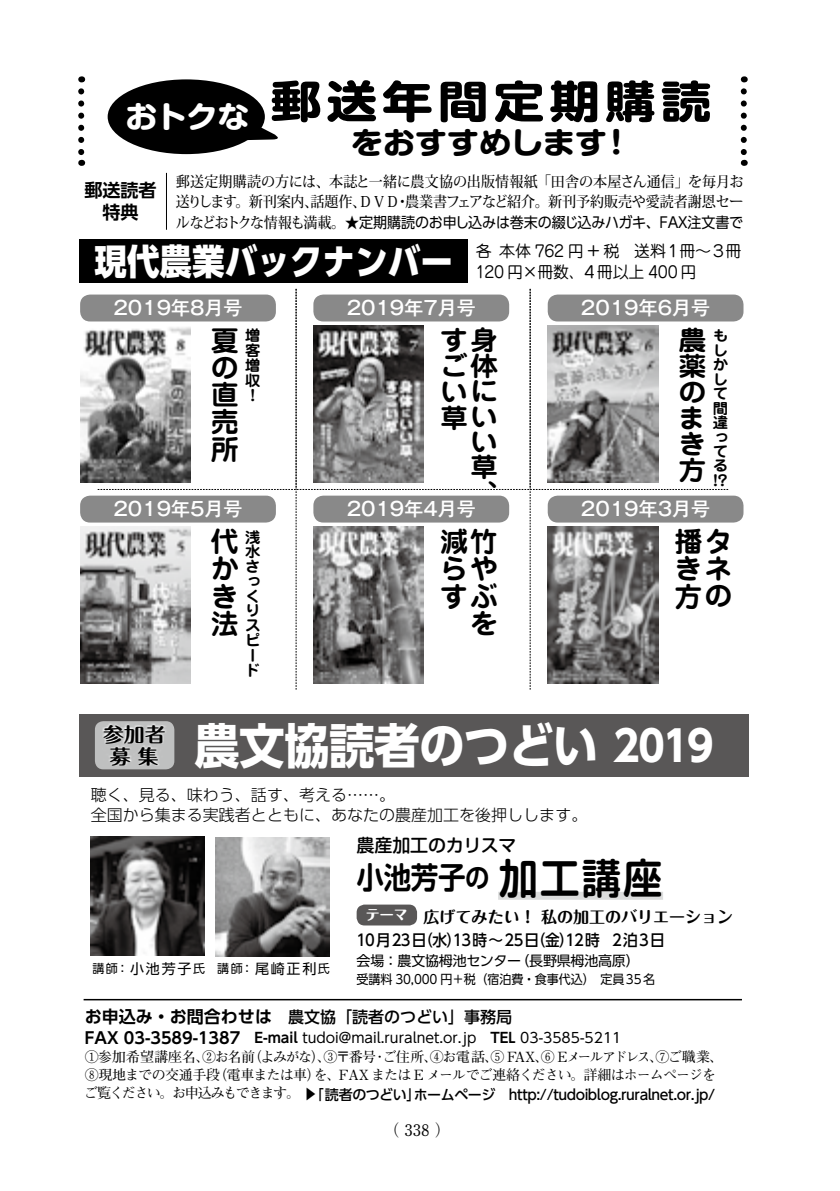
<style>
.page{position:relative;width:840px;height:1191px;background:#fff}
.page>*{position:absolute;margin:0;border:0;box-sizing:border-box;transform-origin:0 0}
.t1{font:700 48px "UD Shin Go Pro";letter-spacing:-.015em;color:#fff;scale:.95 1}
.t2{font:700 44px "Shin M Go Pro";letter-spacing:.1em;color:#000;scale:1.15 1}
.t3{font:700 42px "UD Shin Go Pro";color:#fff;scale:.95 1}
.t4{font:700 41.2px "Soft Go Std De";color:#000;scale:.95 1}
.t5{font:800 35.6px "UD Shin Go Pro";color:#fff;scale:.92 1}
.t6{font:700 30.4px "Soft Go Std De";color:#000;scale:.91 1}
.t7{font:700 30px "Shin M Go Pro";letter-spacing:-.015em;color:#000;scale:1.08 1}
.t8{font:700 30px "Shin M Go Pro";color:#fff;scale:1.08 1}
.t9{font:700 27.8px/27.2px "Jun 501 Pro";color:#000;text-align:justify}
.t10{font:700 26.6px/25.4px "Jun 501 Pro";color:#000;text-align:right;scale:1.05 1}
.t11{font:700 19.8px "Maru Fo Pro";color:#000;scale:1.05 1}
.t12{font:500 19px "Gothic MB101 Pro";color:#fff}
.t13{font:500 18px "Soft Go Std";letter-spacing:-.01em;color:#000}
.t14{font:700 18px/22px "UD Shin Go Pro De";color:#000;text-align:center}
.t15{font:300 16px/20px "UD Shin Go Pro";color:#000}
.t16{font:16px "Jun 201 Pro";letter-spacing:-.02em;color:#000}
.t17{font:500 16px "UD Shin Go Pro";color:#000}
.t18{font:700 16px "Maru Fo Pro";color:#000}
.t19{font:700 16px "UD Shin Go Pro De";color:#000}
.t20{font:700 16px "Futo Min A101 Pro";color:#000}
.t21{font:500 15.8px "UD Shin Go Pro";letter-spacing:.08em;color:#000;scale:.93 1}
.t22{font:700 15px/14.8px "Jun 501 Pro";color:#000;text-align:justify}
.t23{font:500 14.8px/20.4px "Koz Min Pro";letter-spacing:-.005em;color:#000;scale:.95 1}
.t24{font:14.8px "UD Shin Go Pro";letter-spacing:-.015em;color:#000;scale:.95 1}
.t25{font:700 14.8px/14.4px "Jun 501 Pro";color:#000;text-align:justify;scale:1.04 1}
.t26{font:14.8px "UD Shin Go Pro";letter-spacing:-.1em;color:#000;scale:.95 1}
.t27{font:14px "UD Shin Go Pro";color:#000}
.t28{font:700 14px/18px "Futo Min A101 Pro";letter-spacing:-.065em;color:#000}
.t29{font:500 14px "UD Shin Go Pro";letter-spacing:-.03em;color:#000}
.t30{font:700 14px "Futo Min A101 Pro";letter-spacing:-.09em;color:#000}
.t31{font:700 14px "Futo Min A101 Pro";letter-spacing:-.1em;color:#000}
.t32{font:14px "UD Shin Go Pro";letter-spacing:-.02em;color:#000}
.t33{font:700 14px "Futo Min A101 Pro";letter-spacing:-.03em;color:#000}
.t34{font:800 14px "Maru Fo Pro";color:#fff}
.t35{font:12.6px "UD Shin Go Pro";letter-spacing:-.005em;color:#000;scale:.95 1}
.t36{font:12px "UD Shin Go Pro";color:#000}
.s1{font-family:"Koz Min Pro";font-weight:500}
.s2{font-family:"UD Shin Go Pro De";font-size:26.8px}
.s3{font-size:12px}
.s4{font-family:"UD Shin Go Pro De";font-weight:700;font-size:17px}
.s5{font-family:"UD Shin Go Pro De";font-weight:700}
.s6{font-family:"Ryumin Pro";font-weight:400}
</style>
<div class="page">
<div style="left:108px;top:79px;width:157px;height:75px;background:#000;border-radius:50%"></div>
<hr style="left:166px;top:173px;width:1px;height:57px;background:#000">
<div style="left:79px;top:239px;width:388px;height:43px;background:#000"></div>
<svg style="left:78px;top:91px;width:6px;height:75px"></svg>
<svg style="left:740px;top:91px;width:6px;height:75px"></svg>
<div style="left:80px;top:294px;width:196px;height:27px;background:#898989;border-radius:10px"></div>
<img style="left:80px;top:330px;width:18px;height:152px">
<div style="left:547px;top:294px;width:196px;height:27px;background:#898989;border-radius:10px"></div>
<div style="left:80px;top:495px;width:196px;height:27px;background:#898989;border-radius:10px"></div>
<img style="left:80px;top:527px;width:18px;height:156px">
<svg style="left:249px;top:124px;width:29px;height:16px"></svg>
<div style="left:547px;top:495px;width:196px;height:27px;background:#898989;border-radius:10px"></div>
<svg style="left:98px;top:289px;width:630px;height:400px"></svg>
<div style="left:79px;top:714px;width:669px;height:63px;background:#595757"></div>
<div style="left:95px;top:721px;width:79px;height:48px;background:#bfc0c0;border-radius:9px"></div>
<svg style="left:103px;top:723px;width:63px;height:42px"></svg>
<hr style="left:84px;top:999px;width:657px;height:1px;background:#000">
<div style="left:498px;top:891px;width:164px;height:8px;background:#dcdddd"></div>
<img style="left:91px;top:836px;width:113px;height:119px">
<img style="left:216px;top:837px;width:113px;height:119px">
<div style="left:356px;top:904px;width:61px;height:21px;background:#595757;border-radius:8px"></div>
<h3 class="t8" style="left:125px;top:93px;width:117px">おトクな</h3>
<h2 class="t2" style="left:270px;top:65px;width:384px">郵送年間定期購読</h2>
<h3 class="t7" style="left:599px;top:118px;width:32px">!</h3>
<h3 class="t7" style="left:350px;top:118px;width:239px">をおすすめします</h3>
<p class="t14" style="left:84px;top:179px;width:73px">郵送読者特典</p>
<p class="t23" style="left:176px;top:170px;width:598px">郵送定期購読の方には、本誌と一緒に農文協の出版情報紙「田舎の本屋さん通信」を毎月お送りします。新刊案内話題作ＤＶＤ農業書フェアなど紹介。新刊予約販売や愛読者謝恩セー</p>
<p class="t23" style="left:395px;top:191px;width:16px">・</p>
<p class="t23" style="left:304px;top:191px;width:16px">、</p>
<p class="t23" style="left:352px;top:191px;width:16px">、</p>
<p class="t24" style="left:176px;top:210px;width:510px"><span class="s1">ルなどおトクな情報も満載。</span>★定期購読のお申し込みは巻末の綴じ込みハガキ、</p>
<p class="t26" style="left:656px;top:210px;width:92px">ＦＡＸ注文書で</p>
<h3 class="t5" style="left:94px;top:232px;width:391px">現代農業バックナンバー</h3>
<p class="t16" style="left:475px;top:239px;width:17px">各</p>
<p class="t16" style="left:499px;top:239px;width:122px">本体762円+税</p>
<p class="t16" style="left:634px;top:239px;width:109px">送料１冊〜３冊</p>
<p class="t16" style="left:475px;top:259px;width:111px">120 円×冊数、</p>
<p class="t16" style="left:581px;top:259px;width:116px">４冊以上 400 円</p>
<p class="t12" style="left:113px;top:292px;width:131px">2019年8月号</p>
<h3 class="t9" style="left:211px;top:324px;width:29px">夏の直売所</h3>
<p class="t22" style="left:245px;top:327px;width:16px">増客増収</p>
<p class="t22" style="left:245px;top:386px;width:11px">!</p>
<p class="t12" style="left:113px;top:493px;width:131px">2019年5月号</p>
<h3 class="t9" style="left:211px;top:525px;width:29px">代かき法</h3>
<p class="t22" style="left:245px;top:528px;width:16px;text-align:left">浅水さっくりスピード</p>
<p class="t12" style="left:346px;top:292px;width:131px">2019年7月号</p>
<p class="t12" style="left:580px;top:292px;width:131px">2019年6月号</p>
<h3 class="t10" style="left:440px;top:325px;width:56px">す身ご体いに草いい草</h3>
<h3 class="t10" style="left:470px;top:477px;width:26px">、</h3>
<h3 class="t10" style="left:678px;top:324px;width:27px;line-height:26px;text-align:left">農薬のまき方</h3>
<p class="t25" style="left:712px;top:327px;width:16px">もしかして間違ってる?!</p>
<p class="t12" style="left:346px;top:493px;width:131px">2019年4月号</p>
<p class="t12" style="left:580px;top:493px;width:131px">2019年3月号</p>
<h3 class="t9" style="left:440px;top:525px;width:58px;text-align:right">減竹らやすぶを</h3>
<h3 class="t9" style="left:674px;top:525px;width:58px">播タきネ方の</h3>
<h1 class="t1" style="left:194px;top:706px;width:427px">農文協読者のつどい</h1>
<h3 class="t11" style="left:103px;top:719px;width:61px">参加者</h3>
<h3 class="t3" style="left:612px;top:711px;width:107px">2019</h3>
<h3 class="t11" style="left:110px;top:741px;width:48px">募集</h3>
<p class="t15" style="left:91px;top:784px;width:498px">聴く、見る、味わう、話す、考える......。<br>全国から集まる実践者とともに、あなたの農産加工を後押しします。</p>
<p class="t13" style="left:356px;top:832px;width:161px">農産加工のカリスマ</p>
<h3 class="t4" style="left:498px;top:848px;width:174px">加工講座</h3>
<h3 class="t6" style="left:356px;top:856px;width:148px">小池芳子<span class="s2">の</span></h3>
<p class="t27" style="left:130px;top:957px;width:76px">小池芳子<span class="s3">氏</span></p>
<p class="t36" style="left:92px;top:958px;width:38px">講師：</p>
<p class="t27" style="left:255px;top:957px;width:76px">尾崎正利<span class="s3">氏</span></p>
<p class="t36" style="left:217px;top:958px;width:37px">講師：</p>
<p class="t34" style="left:365px;top:904px;width:43px">テーマ</p>
<p class="t18" style="left:423px;top:903px;width:311px">広げてみたい！私の加工のバリエーション</p>
<p class="t21" style="left:356px;top:927px;width:263px">10月23 （日水 13時〜25 （日金 12時</p>
<p class="t21" style="left:446px;top:927px;width:17px">）</p>
<p class="t35" style="left:356px;top:968px;width:315px">受講料 30,000 円＋税（宿泊費・食事代込）　定員35名</p>
<p class="t21" style="left:559px;top:927px;width:17px">）</p>
<p class="t21" style="left:612px;top:927px;width:58px">2泊3日</p>
<p class="t32" style="left:356px;top:949px;width:166px">会場：農文協栂池センター</p>
<p class="t27" style="left:515px;top:949px;width:126px">（長野県栂池高原(</p>
<p class="t17" style="left:85px;top:1003px;width:429px"><span class="s4">お申込み・お問合わせは</span>　農文協「読者のつどい」事務局</p>
<p class="t27" style="left:254px;top:1026px;width:368px"><span class="s5">E-mail</span> tudoi@mail.ruralnet.or.jp　<span class="s5">TEL</span> 03-3585-5211</p>
<p class="t19" style="left:85px;top:1025px;width:157px">FAX 03-3589-1387</p>
<p class="t28" style="left:248px;top:1046px;width:130px">（よみがな）、③〒番号</p>
<p class="t28" style="left:213px;top:1046px;width:504px;text-indent:-128px">①参加希望講座名、②お名前<br>（電車または車を）、FAX または E メールでご連絡ください。詳細はホームページを</p>
<p class="t30" style="left:382px;top:1046px;width:342px">ご住所、④お電話、⑤ FAX、⑥ Eメールアドレス、⑦ご職業、</p>
<p class="t28" style="left:372px;top:1046px;width:15px">・</p>
<p class="t33" style="left:85px;top:1064px;width:137px">⑧現地までの交通手段</p>
<p class="t31" style="left:84px;top:1082px;width:217px">ご覧ください。お申込みもできます。</p>
<p class="t29" style="left:322px;top:1087px;width:15px;rotate:90deg">▲</p>
<p class="t29" style="left:309px;top:1082px;width:112px">「読者のつどい」</p>
<p class="t29" style="left:413px;top:1082px;width:303px">ホームページ　http://tudoiblog.ruralnet.or.jp/</p>
<p class="t20" style="left:383px;top:1117px;width:68px"><span class="s6">)</span> 338 <span class="s6">(</span></p>
</div>
